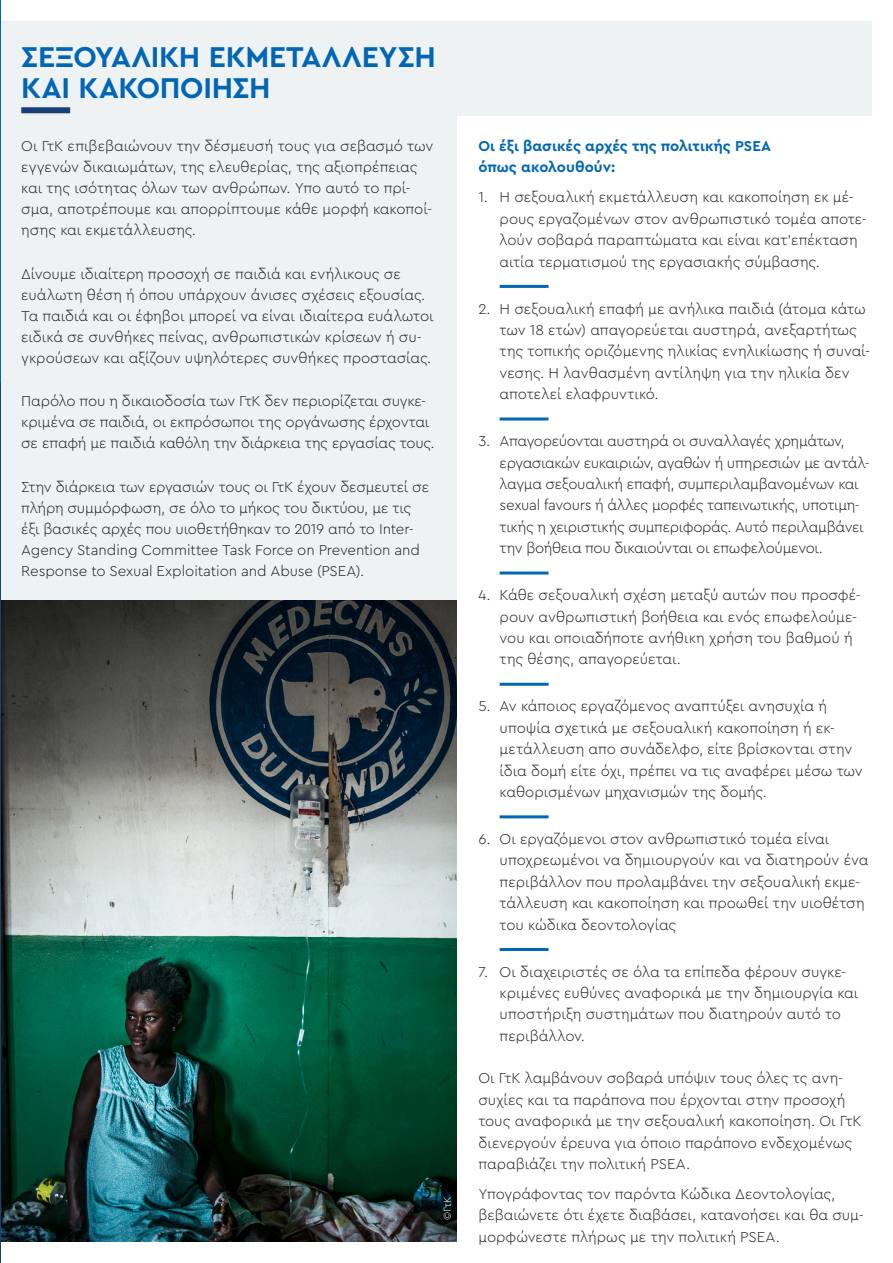
<style>
.page{position:relative;width:893px;height:1263px;background:#fff}
.page>*{position:absolute;margin:0;border:0;box-sizing:border-box;transform-origin:0 0}
.Header_2{font:700 30px/31.5px "Cera Pro";letter-spacing:-.01em;color:#0166b3}
.Body{font:300 15px/21.5px "Cera Pro";letter-spacing:-.005em;color:#231f20}
.Header_3{font:700 15px/21.5px "Cera Pro";letter-spacing:.005em;color:#0166b3}
.t1{font:300 10.5px "Cera Pro";color:#fff}
</style>
<div class="page">
<div style="left:0;top:21px;width:872px;height:1221px;background:#eff2f3"></div>
<img style="left:0;top:600px;width:457px;height:642px">
<div style="left:457px;top:117px;width:436px;height:1146px;background:#fff"></div>
<div style="left:21px;top:107px;width:49px;height:6px;background:#193f78"></div>
<hr style="left:500px;top:285px;width:49px;height:3px;background:#0166b3">
<hr style="left:500px;top:417px;width:49px;height:3px;background:#0166b3">
<hr style="left:500px;top:571px;width:49px;height:3px;background:#0166b3">
<hr style="left:500px;top:683px;width:49px;height:3px;background:#0166b3">
<hr style="left:500px;top:815px;width:49px;height:3px;background:#0166b3">
<hr style="left:500px;top:948px;width:49px;height:3px;background:#0166b3">
<p class="Header_2" style="left:21px;top:40px;width:416px">ΣΕΞΟΥΑΛΙΚΗ ΕΚΜΕΤΑΛΛΕΥΣΗ<br>ΚΑΙ ΚΑΚΟΠΟΙΗΣΗ</p>
<p class="Body" style="left:21px;top:135px;width:413px;line-height:21px">Οι ΓτΚ επιβεβαιώνουν την δέσμευσή τους για σεβασμό των εγγενών δικαιωμάτων, της ελευθερίας, της αξιοπρέπειας και της ισότητας όλων των ανθρώπων. Υπο αυτό το πρί&shy;σμα, αποτρέπουμε και απορρίπτουμε κάθε μορφή κακοποί&shy;ησης και εκμετάλλευσης.</p>
<p class="Body" style="left:21px;top:262px;width:414px;line-height:21px">Δίνουμε ιδιαίτερη προσοχή σε παιδιά και ενήλικους σε ευάλωτη θέση ή όπου υπάρχουν άνισες σχέσεις εξουσίας.<br>Τα παιδιά και οι έφηβοι μπορεί να είναι ιδιαίτερα ευάλωτοι ειδικά σε συνθήκες πείνας, ανθρωπιστικών κρίσεων ή συ&shy;γκρούσεων και αξίζουν υψηλότερες συνθήκες προστασίας.</p>
<p class="Body" style="left:21px;top:390px;width:415px;line-height:21px">Παρόλο που η δικαιοδοσία των ΓτΚ δεν περιορίζεται συγκε&shy;κριμένα σε παιδιά, οι εκπρόσωποι της οργάνωσης έρχονται σε επαφή με παιδιά καθόλη την διάρκεια της εργασίας τους.</p>
<p class="Body" style="left:21px;top:475px;width:409px;line-height:21px">Στην διάρκεια των εργασιών τους οι ΓτΚ έχουν δεσμευτεί σε πλήρη συμμόρφωση, σε όλο το μήκος του δικτύου, με τις έξι βασικές αρχές που υιοθετήθηκαν το 2019 από το Inter-Agency Standing Committee Task Force on Prevention and Response to Sexual Exploitation and Abuse (PSEA).</p>
<p class="t1" style="left:440px;top:1220px;width:26px;rotate:-90deg">©ΓτΚ</p>
<p class="Header_3" style="left:478px;top:135px;width:294px">Οι έξι βασικές αρχές της πολιτικής PSEA όπως ακολουθούν:</p>
<p class="Body" style="left:500px;top:186px;width:369px;text-indent:-21px">1. Η σεξουαλική εκμετάλλευση και κακοποίηση εκ μέ&shy;ρους εργαζομένων στον ανθρωπιστικό τομέα αποτε&shy;λούν σοβαρά παραπτώματα και είναι κατ’επέκταση αιτία τερματισμού της εργασιακής σύμβασης.</p>
<p class="Body" style="left:500px;top:297px;width:372px;text-indent:-21px">2. Η σεξουαλική επαφή με ανήλικα παιδιά (άτομα κάτω των 18 ετών) απαγορεύεται αυστηρά, ανεξαρτήτως της τοπικής οριζόμενης ηλικίας ενηλικίωσης ή συναί&shy;νεσης. Η λανθασμένη αντίληψη για την ηλικία δεν αποτελεί ελαφρυντικό.</p>
<p class="Body" style="left:500px;top:430px;width:372px;text-indent:-21px">3. Απαγορεύονται αυστηρά οι συναλλαγές χρημάτων, εργασιακών ευκαιριών, αγαθών ή υπηρεσιών με αντάλ&shy;λαγμα σεξουαλική επαφή, συμπεριλαμβανομένων και sexual favours ή άλλες μορφές ταπεινωτικής, υποτιμη&shy;τικής η χειριστικής συμπεριφοράς. Αυτό περιλαμβάνει την βοήθεια που δικαιούνται οι επωφελούμενοι.</p>
<p class="Body" style="left:500px;top:584px;width:363px;text-indent:-21px">4. Κάθε σεξουαλική σχέση μεταξύ αυτών που προσφέ&shy;ρουν ανθρωπιστική βοήθεια και ενός επωφελούμε&shy;νου και οποιαδήποτε ανήθικη χρήση του βαθμού ή της θέσης, απαγορεύεται.</p>
<p class="Body" style="left:500px;top:695px;width:365px;text-indent:-21px">5. Αν κάποιος εργαζόμενος αναπτύξει ανησυχία ή υποψία σχετικά με σεξουαλική κακοποίηση ή εκ&shy;μετάλλευση απο συνάδελφο, είτε βρίσκονται στην ίδια δομή είτε όχι, πρέπει να τις αναφέρει μέσω των καθορισμένων μηχανισμών της δομής.</p>
<p class="Body" style="left:500px;top:828px;width:370px;text-indent:-21px">6. Οι εργαζόμενοι στον ανθρωπιστικό τομέα είναι υποχρεωμένοι να δημιουργούν και να διατηρούν ένα περιβάλλον που προλαμβάνει την σεξουαλική εκμε&shy;τάλλευση και κακοποίηση και προωθεί την υιοθέτση του κώδικα δεοντολογίας</p>
<p class="Body" style="left:500px;top:960px;width:360px;text-indent:-21px">7. Οι διαχειριστές σε όλα τα επίπεδα φέρουν συγκε&shy;κριμένες ευθύνες αναφορικά με την δημιουργία και υποστήριξη συστημάτων που διατηρούν αυτό το περιβάλλον.</p>
<p class="Body" style="left:478px;top:1067px;width:385px">Οι ΓτΚ λαμβάνουν σοβαρά υπόψιν τους όλες τς ανη&shy;συχίες και τα παράπονα που έρχονται στην προσοχή τους αναφορικά με την σεξουαλική κακοποίηση. Οι ΓτΚ διενεργούν έρευνα για όποιο παράπονο ενδεχομένως παραβιάζει την πολιτική PSEA.</p>
<p class="Body" style="left:478px;top:1182px;width:387px">Υπογράφοντας τον παρόντα Κώδικα Δεοντολογίας, βεβαιώνετε ότι έχετε διαβάσει, κατανοήσει και θα συμ&shy;μορφώνεστε πλήρως με την πολιτική PSEA.</p>
</div>
